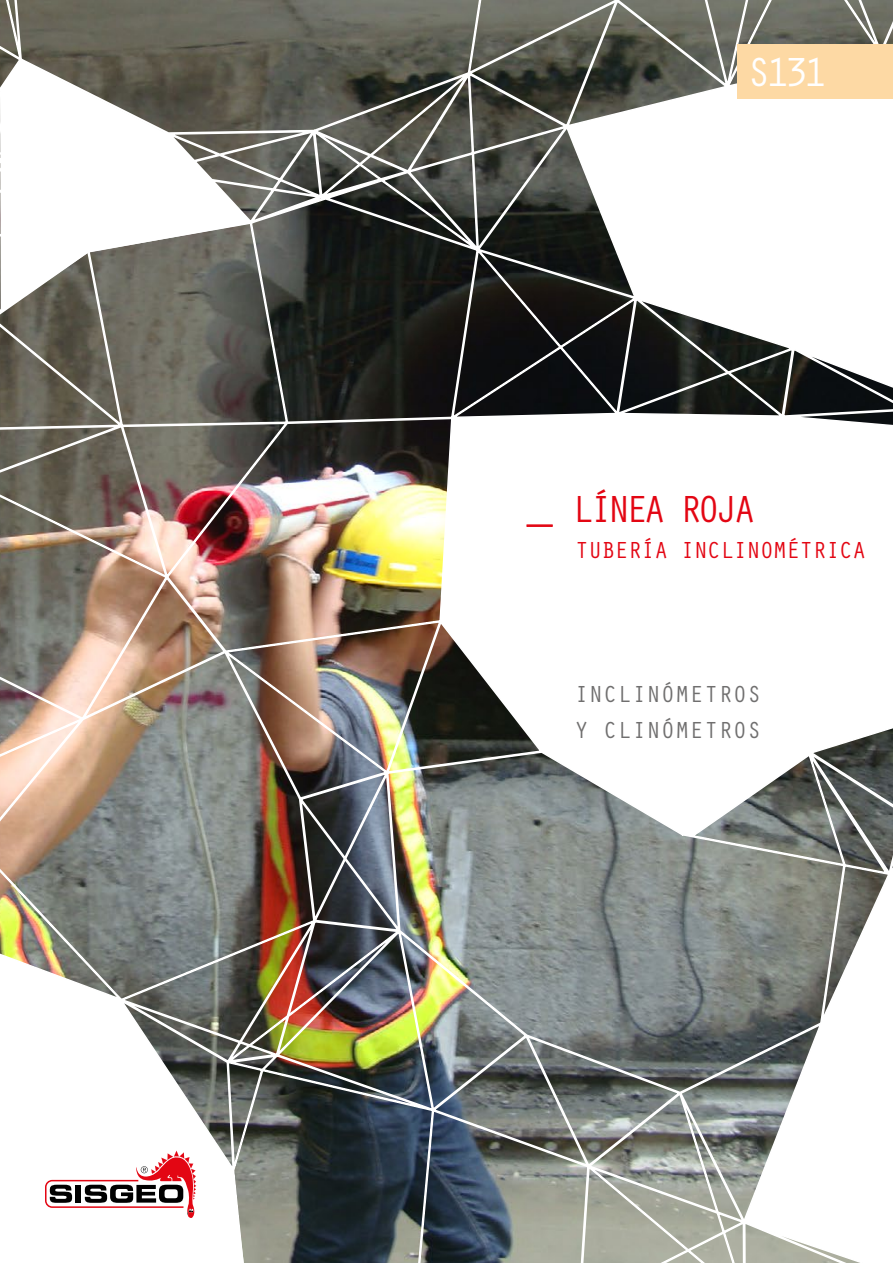
<style>
.page{position:relative;width:893px;height:1263px;background:#fff}
.page>*{position:absolute;margin:0;border:0;box-sizing:border-box;transform-origin:0 0}
.t1{font:42px "Orator Std";color:#fff}
.t2{font:39px "Orator Std";letter-spacing:-.14em;color:#e30613}
.t3{font:24px/36px "Orator Std";color:#706f6f}
.t4{font:24px "Orator Std";letter-spacing:-.05em;color:#e30613}
.s1{font-size:42px}
</style>
<div class="page">
<img style="left:0;top:0;width:893px;height:1263px">
<div style="left:737px;top:45px;width:156px;height:54px;background:#fdd9a4"></div>
<svg style="left:29px;top:1125px;width:224px;height:138px"></svg>
<div style="left:527px;top:524px;width:26px;height:3px;border:1px solid #e30613"></div>
<svg style="left:0;top:60px;width:252px;height:253px"></svg>
<h1 class="t1" style="left:746px;top:42px;width:83px">S131</h1>
<h2 class="t2" style="left:527px;top:481px;width:231px"><span class="s1">_</span> LÍNEA ROJA</h2>
<p class="t4" style="left:575px;top:533px;width:293px">TUBERÍA INCLINOMÉTRICA</p>
<p class="t3" style="left:574px;top:675px;width:189px">INCLINÓMETROS<br>Y CLINÓMETROS</p>
</div>
